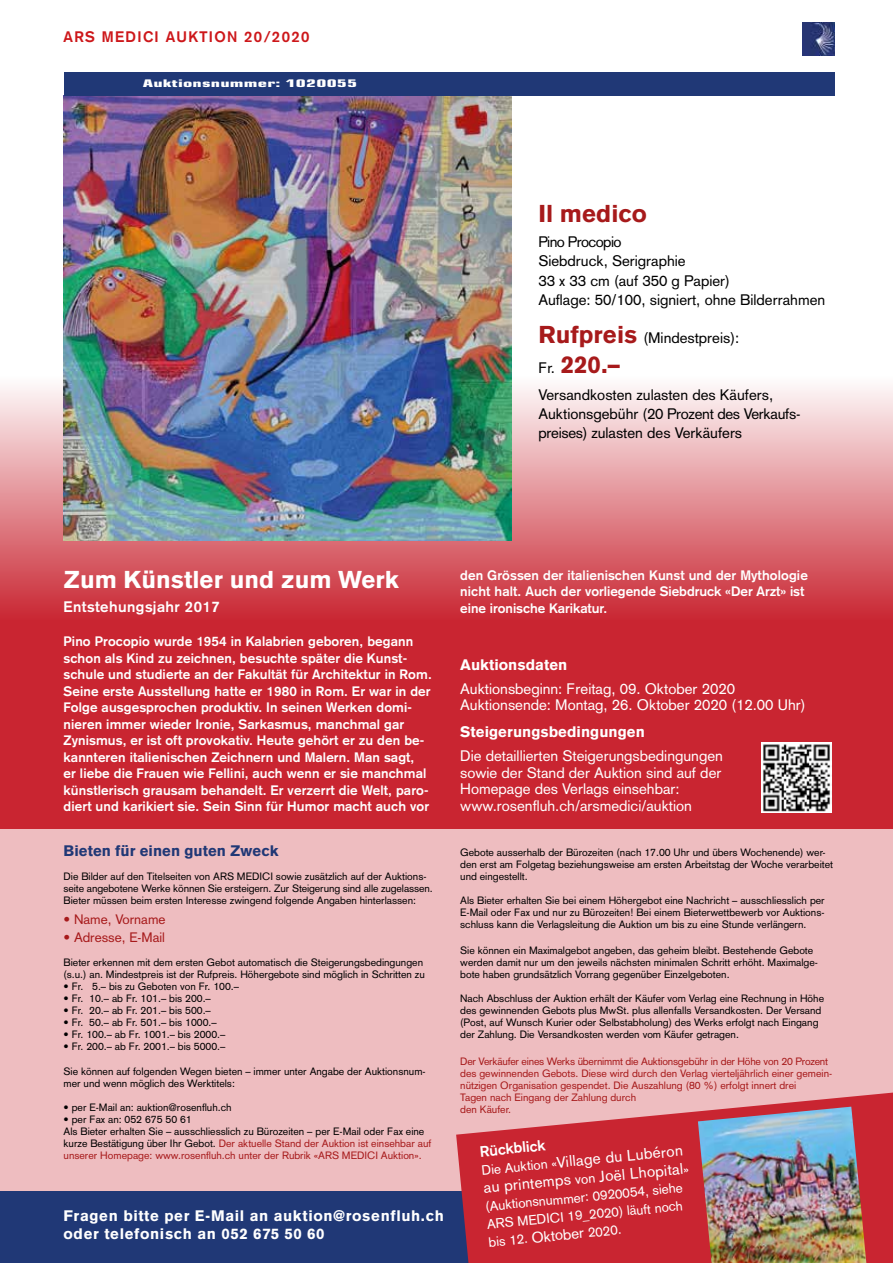
<style>
.page{position:relative;width:893px;height:1263px;background:#fff}
.page>*{position:absolute;margin:0;border:0;box-sizing:border-box;transform-origin:0 0}
.t1{font:900 24px "Akzidenz Grotesk";color:#fff}
.t2{font:900 24px "Akzidenz Grotesk";color:#a71a1b}
.t3{font:15.3px/17.5px "Akzidenz Grotesk";color:#fff}
.t4{font:15px/16.5px "Akzidenz Grotesk";color:#fff}
.t5{font:15px/19.2px "Akzidenz Grotesk";color:#000}
.t6{font:900 15px "Akzidenz Grotesk";letter-spacing:.04em;color:#fff}
.t7{font:900 15px "Akzidenz Grotesk";color:#fff}
.t8{font:700 15px "Akzidenz Grotesk";letter-spacing:.03em;color:#fff}
.t9{font:900 15px "Akzidenz Grotesk";color:#203876}
.t10{font:700 15px "Akzidenz Grotesk";letter-spacing:.09em;color:#cd171a}
.t11{font:700 13.5px/16.5px "Akzidenz Grotesk";letter-spacing:.01em;color:#fff}
.t12{font:13.5px/18.3px "Akzidenz Grotesk";color:#fff;text-align:justify}
.t13{font:13.5px "Akzidenz Grotesk";color:#a71a1b}
.t14{font:10.5px/12px "Akzidenz Grotesk";color:#000}
.t15{font:10.5px/12px "Akzidenz Grotesk";color:#a71a1b}
.t16{font:700 condensed 10.5px "Eurostile";letter-spacing:.01em;color:#fff;scale:1.91 1}
.s1{font-weight:900;font-size:24px;color:#a71a1b}
.s2{font-weight:400;font-size:15px;color:#000}
.s3{color:#a71a1b}
</style>
<div class="page">
<div style="left:0;top:158px;width:893px;height:1049px;background:#c92531"></div>
<svg style="left:0;top:88px;width:893px;height:522px;background:#efc0c3"></svg>
<div style="left:0;top:829px;width:893px;height:378px;background:#eebdc0"></div>
<img style="left:802px;top:22px;width:32px;height:34px">
<img style="left:761px;top:742px;width:70px;height:70px">
<img style="left:64px;top:96px;width:448px;height:444px">
<div style="left:64px;top:72px;width:770px;height:24px;background:#203876"></div>
<div style="left:0;top:1192px;width:893px;height:71px;background:#203876"></div>
<svg style="left:456px;top:1092px;width:437px;height:171px;fill:#c92531"></svg>
<img style="left:698px;top:1107px;width:168px;height:156px">
<svg style="left:575px;top:1176px;width:20px;height:8px"></svg>
<svg style="left:684px;top:1168px;width:4px;height:4px"></svg>
<h3 class="t10" style="left:64px;top:28px;width:247px">ARS MEDICI AUKTION 20/2020</h3>
<p class="t16" style="left:143px;top:77px;width:114px">Auktionsnummer: 1020055</p>
<h1 class="t2" style="left:538px;top:199px;width:110px">Il medico</h1>
<h3 class="t5" style="left:538px;top:232px;width:288px">Pino Procopio<br>Siebdruck, Serigraphie<br>33 x 33 cm (auf 350 g Papier)<br>Auflage: 50/100, signiert, ohne Bilderrahmen</h3>
<h3 class="t5" style="left:538px;top:328px;width:202px"><span class="s1">Rufpreis</span> (Mindestpreis):</h3>
<h1 class="t2" style="left:538px;top:350px;width:83px"><span class="s2">Fr.</span> 220.–</h1>
<h3 class="t5" style="left:538px;top:385px;width:264px">Versandkosten zulasten des Käufers,<br>Auktionsgebühr (20 Prozent des Verkaufs&shy;preises) zulasten des Verkäufers</h3>
<h1 class="t1" style="left:64px;top:565px;width:337px">Zum Künstler und zum Werk</h1>
<h3 class="t8" style="left:64px;top:598px;width:158px">Entstehungsjahr 2017</h3>
<p class="t11" style="left:64px;top:633px;width:370px">Pino Procopio wurde 1954 in Kalabrien geboren, begann schon als Kind zu zeichnen, besuchte später die Kunst&shy;schule und studierte an der Fakultät für Architektur in Rom.<br>Seine erste Ausstellung hatte er 1980 in Rom. Er war in der Folge ausgesprochen produktiv. In seinen Werken domi&shy;nieren immer wieder Ironie, Sarkasmus, manchmal gar Zynismus, er ist oft provokativ. Heute gehört er zu den be&shy;kannteren italienischen Zeichnern und Malern. Man sagt,<br>er liebe die Frauen wie Fellini, auch wenn er sie manchmal künstlerisch grausam behandelt. Er verzerrt die Welt, paro&shy;diert und karikiert sie. Sein Sinn für Humor macht auch vor</p>
<h3 class="t9" style="left:64px;top:842px;width:217px">Bieten für einen guten Zweck</h3>
<p class="t14" style="left:64px;top:871px;width:371px">Die Bilder auf den Titelseiten von ARS MEDICI sowie zusätzlich auf der Auktions&shy;seite angebotene Werke können Sie ersteigern. Zur Steigerung sind alle zugelassen.<br>Bieter müssen beim ersten Interesse zwingend folgende Angaben hinterlassen:</p>
<p class="t13" style="left:64px;top:911px;width:104px">• Name, Vorname</p>
<p class="t13" style="left:64px;top:929px;width:103px">• Adresse, E-Mail</p>
<p class="t14" style="left:64px;top:956px;width:363px">Bieter erkennen mit dem ersten Gebot automatisch die Steigerungsbedingungen (s.u.) an. Mindestpreis ist der Rufpreis. Höhergebote sind möglich in Schritten zu</p>
<p class="t14" style="left:64px;top:980px;width:177px">• Fr. 5.– bis zu Geboten von Fr. 100.–</p>
<p class="t14" style="left:64px;top:992px;width:149px">• Fr. 10.– ab Fr. 101.– bis 200.–</p>
<p class="t14" style="left:64px;top:1004px;width:149px">• Fr. 20.– ab Fr. 201.– bis 500.–</p>
<p class="t14" style="left:64px;top:1016px;width:155px">• Fr. 50.– ab Fr. 501.– bis 1000.–</p>
<p class="t14" style="left:64px;top:1028px;width:163px">• Fr. 100.– ab Fr. 1001.– bis 2000.–</p>
<p class="t14" style="left:64px;top:1040px;width:163px">• Fr. 200.– ab Fr. 2001.– bis 5000.–</p>
<p class="t14" style="left:64px;top:1066px;width:364px">Sie können auf folgenden Wegen bieten – immer unter Angabe der Auktionsnum&shy;mer und wenn möglich des Werktitels:</p>
<p class="t14" style="left:64px;top:1102px;width:170px">• per E-Mail an: auktion@rosenfluh.ch</p>
<p class="t14" style="left:64px;top:1114px;width:369px">• per Fax an: 052 675 50 61<br>Als Bieter erhalten Sie – ausschliesslich zu Bürozeiten – per E-Mail oder Fax eine kurze Bestätigung über Ihr Gebot. <span class="s3">Der aktuelle Stand der Auktion ist einsehbar auf unserer Homepage: www.rosenfluh.ch unter der Rubrik «ARS MEDICI Auktion».</span></p>
<h3 class="t6" style="left:64px;top:1207px;width:382px">Fragen bitte per E-Mail an auktion@rosenfluh.ch</h3>
<h3 class="t6" style="left:64px;top:1225px;width:267px">oder telefonisch an 052 675 50 60.</h3>
<p class="t11" style="left:460px;top:567px;width:349px">den Grössen der italienischen Kunst und der Mythologie nicht halt. Auch der vorliegende Siebdruck «Der Arzt» ist eine ironische Karikatur.</p>
<h3 class="t7" style="left:460px;top:655px;width:109px">Auktionsdaten</h3>
<h3 class="t4" style="left:460px;top:680px;width:347px">Auktionsbeginn: Freitag, 09. Oktober 2020<br>Auktionsende: Montag, 26. Oktober 2020 (12.00 Uhr)</h3>
<h3 class="t7" style="left:460px;top:723px;width:186px">Steigerungsbedingungen</h3>
<h3 class="t4" style="left:460px;top:748px;width:264px">Die detaillierten Steigerungsbedingungen sowie der Stand der Auktion sind auf der Homepage des Verlags einsehbar: www.rosenfluh.ch/arsmedici/auktion</h3>
<p class="t14" style="left:460px;top:846px;width:374px">Gebote ausserhalb der Bürozeiten (nach 17.00 Uhr und übers Wochenende) wer&shy;den erst am Folgetag beziehungsweise am ersten Arbeitstag der Woche verarbeitet und eingestellt.</p>
<p class="t14" style="left:460px;top:894px;width:366px;text-align:justify">Als Bieter erhalten Sie bei einem Höhergebot eine Nachricht – ausschliesslich per E-Mail oder Fax und nur zu Bürozeiten! Bei einem Bieterwettbewerb vor Auktions&shy;schluss kann die Verlagsleitung die Auktion um bis zu eine Stunde verlängern.</p>
<p class="t14" style="left:460px;top:944px;width:359px">Sie können ein Maximalgebot angeben, das geheim bleibt. Bestehende Gebote werden damit nur um den jeweils nächsten minimalen Schritt erhöht. Maximalge&shy;bote haben grundsätzlich Vorrang gegenüber Einzelgeboten.</p>
<p class="t14" style="left:460px;top:992px;width:365px">Nach Abschluss der Auktion erhält der Käufer vom Verlag eine Rechnung in Höhe des gewinnenden Gebots plus MwSt. plus allenfalls Versandkosten. Der Versand (Post, auf Wunsch Kurier oder Selbstabholung) des Werks erfolgt nach Eingang der Zahlung. Die Versandkosten werden vom Käufer getragen.</p>
<p class="t15" style="left:460px;top:1055px;width:373px">Der Verkäufer eines Werks übernimmt die Auktionsgebühr in der Höhe von 20 Prozent des gewinnenden Gebots. Diese wird durch den Verlag vierteljährlich einer gemein&shy;nützigen Organisation gespendet. Die Auszahlung (80 %) erfolgt innert drei<br>Tagen nach Eingang der Zahlung durch<br>den Käufer.</p>
<h3 class="t8" style="left:479px;top:1143px;width:67px;rotate:-6deg">Rückblick</h3>
<p class="t12" style="left:481px;top:1160px;width:77px;rotate:-5deg">Die Auktion «</p>
<h2 class="t3" style="left:481px;top:1162px;width:204px;text-indent:75px;rotate:-6deg">Village du Lubéron au printemps</h2>
<h2 class="t3" style="left:598px;top:1168px;width:86px;rotate:-6deg">Joël Lhopital</h2>
<p class="t12" style="left:484px;top:1196px;width:200px;rotate:-5deg">(Auktionsnummer: 0920054, siehe ARS MEDICI 19_2020) läuft noch bis 12.</p>
<h3 class="t4" style="left:531px;top:1229px;width:54px;rotate:-6deg">Oktober</h3>
<p class="t12" style="left:587px;top:1223px;width:35px;rotate:-5deg">2020.</p>
</div>
